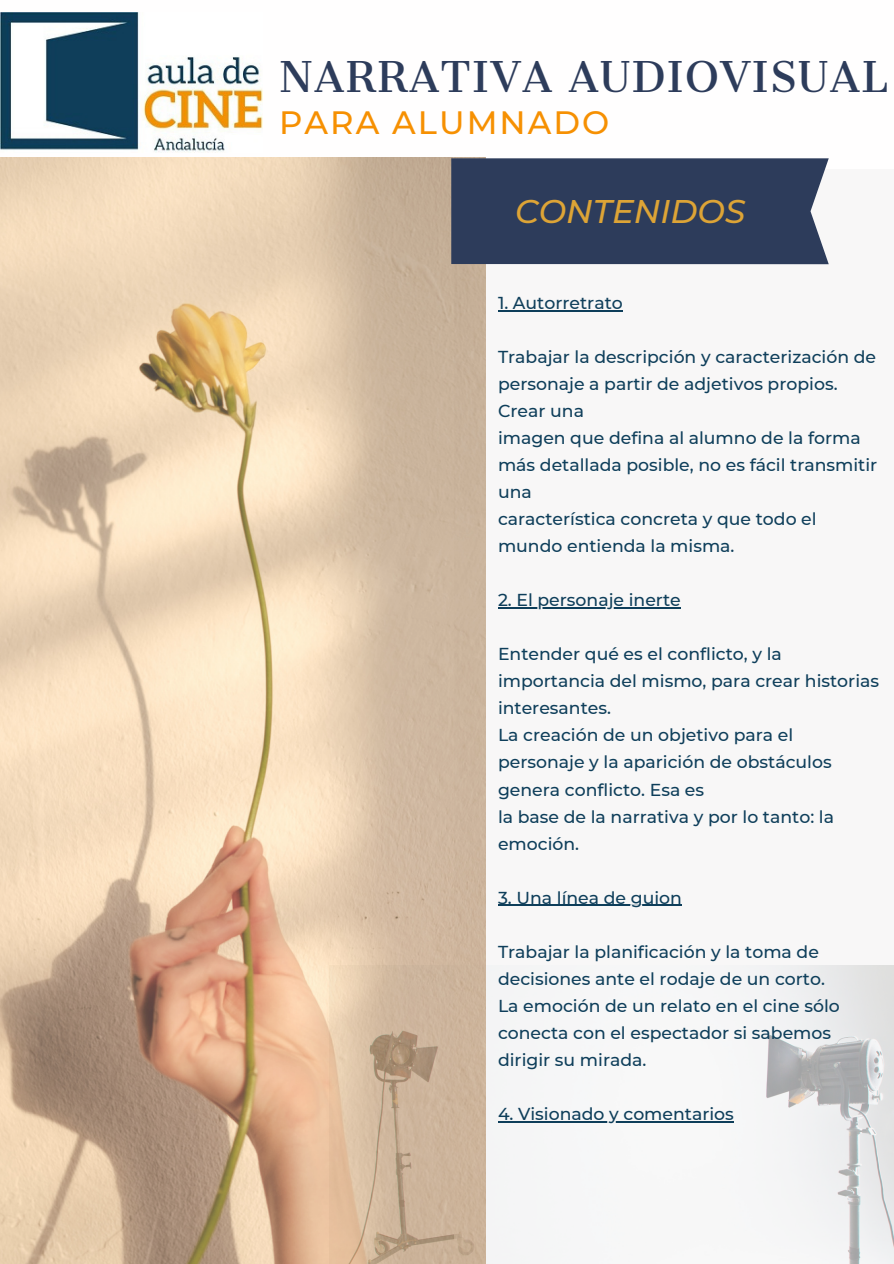
<style>
.page{position:relative;width:894px;height:1264px;background:#fff}
.page>*{position:absolute;margin:0;border:0;box-sizing:border-box;transform-origin:0 0}
.t1{font:40.5px "Cantata One";letter-spacing:.03em;color:#2d3c5b}
.t2{font:italic 500 32.7px "Montserrat";color:#dda436}
.t3{font:500 32.25px "Montserrat";letter-spacing:.065em;color:#f69002}
.t4{font:500 17.25px/27px "Montserrat";color:#0e3e5a}
</style>
<div class="page">
<div style="left:454px;top:169px;width:439px;height:1094px;background:#f4f4f4"></div>
<img style="left:0;top:158px;width:485px;height:1105px">
<div style="left:451px;top:158px;width:377px;height:106px;background:#2d3c5b"></div>
<img style="left:0;top:12px;width:262px;height:141px">
<hr style="left:498px;top:310px;width:124px;height:1px;background:#0e3e5a">
<hr style="left:498px;top:607px;width:182px;height:1px;background:#0e3e5a">
<hr style="left:498px;top:904px;width:183px;height:1px;background:#0e3e5a">
<hr style="left:498px;top:1121px;width:235px;height:1px;background:#0e3e5a">
<p class="t1" style="left:279px;top:51px;width:610px">NARRATIVA AUDIOVISUAL</p>
<p class="t3" style="left:279px;top:103px;width:331px">PARA ALUMNADO</p>
<p class="t2" style="left:515px;top:191px;width:232px">CONTENIDOS</p>
<p class="t4" style="left:498px;top:289px;width:126px">1. Autorretrato</p>
<p class="t4" style="left:498px;top:343px;width:379px">Trabajar la descripción y caracterización de personaje a partir de adjetivos propios.<br>Crear una</p>
<p class="t4" style="left:498px;top:424px;width:381px">imagen que defina al alumno de la forma más detallada posible, no es fácil transmitir una</p>
<p class="t4" style="left:498px;top:505px;width:320px">característica concreta y que todo el mundo entienda la misma.</p>
<p class="t4" style="left:498px;top:586px;width:184px">2. El personaje inerte</p>
<p class="t4" style="left:498px;top:640px;width:382px">Entender qué es el conflicto, y la importancia del mismo, para crear historias interesantes.</p>
<p class="t4" style="left:498px;top:721px;width:335px">La creación de un objetivo para el personaje y la aparición de obstáculos genera conflicto. Esa es</p>
<p class="t4" style="left:498px;top:802px;width:337px">la base de la narrativa y por lo tanto: la emoción.</p>
<p class="t4" style="left:498px;top:884px;width:185px">3. Una línea de guion</p>
<p class="t4" style="left:498px;top:938px;width:328px">Trabajar la planificación y la toma de decisiones ante el rodaje de un corto.</p>
<p class="t4" style="left:498px;top:992px;width:343px">La emoción de un relato en el cine sólo conecta con el espectador si sabemos dirigir su mirada.</p>
<p class="t4" style="left:498px;top:1100px;width:237px">4. Visionado y comentarios</p>
</div>
